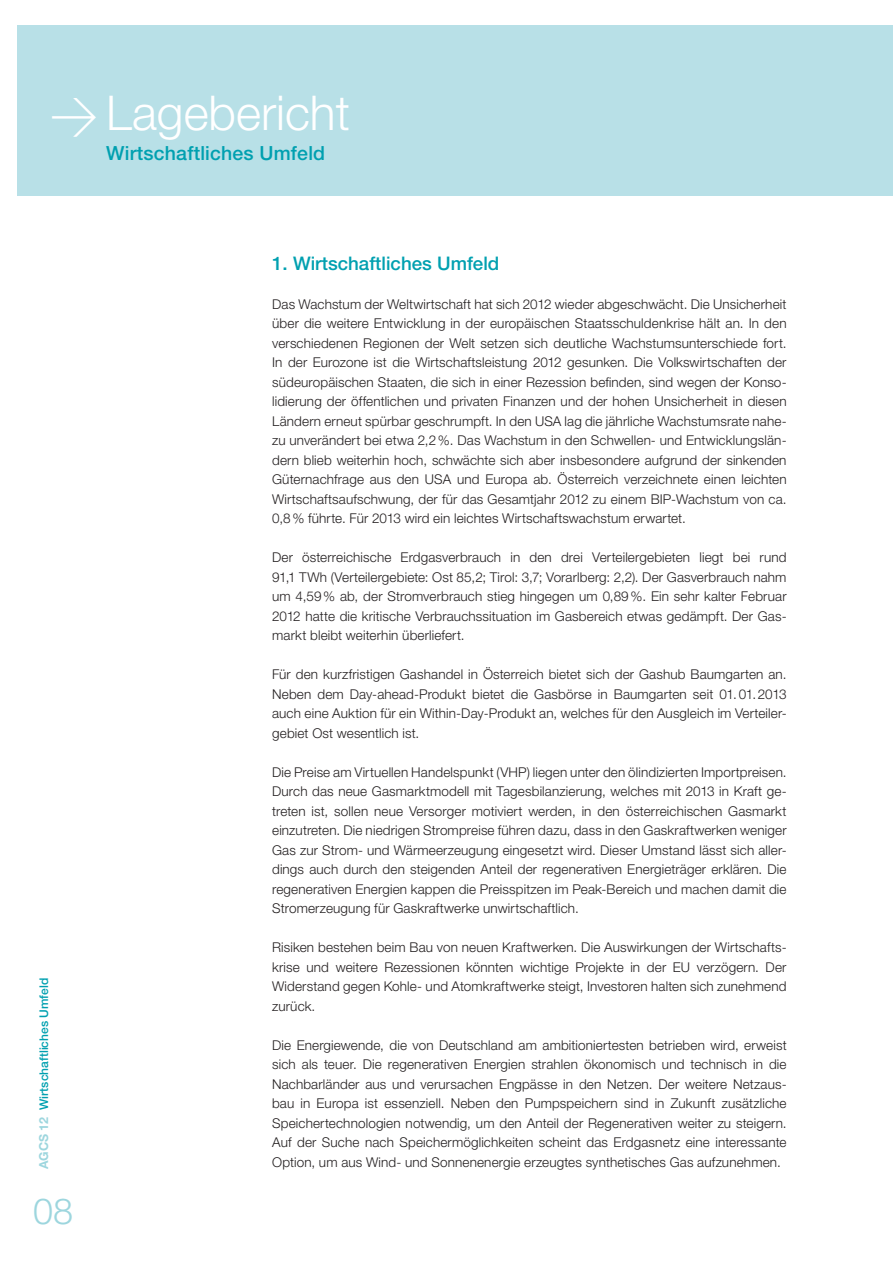
<style>
.page{position:relative;width:893px;height:1263px;background:#fff}
.page>*{position:absolute;margin:0;border:0;box-sizing:border-box;transform-origin:0 0}
.t1{font:300 48px "Helvetica Neue";color:#fff}
.t2{font:300 36px "Helvetica Neue";color:#9dd6de}
.t3{font:500 19.5px "Helvetica Neue";letter-spacing:.01em;color:#00a0b0}
.t4{font:500 18.75px "Helvetica Neue";color:#00a0b0}
.t5{font:300 13.5px/19.5px "Helvetica Neue";letter-spacing:.01em;color:#231f20;text-align:justify}
.t6{font:700 12.45px "Helvetica Neue";color:#9dd6de}
.t7{font:500 12px "Helvetica Neue";color:#00a0b0}
.s1{font-family:"DIN"}
</style>
<div class="page">
<div style="left:17px;top:26px;width:876px;height:170px;background:#b8e0e7"></div>
<h1 class="t1" style="left:50px;top:83px;width:302px"><span class="s1">&gt;</span>Lagebericht</h1>
<h3 class="t3" style="left:106px;top:141px;width:220px">Wirtschaftliches Umfeld</h3>
<p class="t7" style="left:37px;top:1110px;width:134px;rotate:-90deg">Wirtschaftliches Umfeld</p>
<p class="t6" style="left:36px;top:1169px;width:54px;rotate:-90deg">AGCS 12</p>
<h2 class="t2" style="left:33px;top:1189px;width:42px">08</h2>
<h3 class="t4" style="left:272px;top:252px;width:229px">1. Wirtschaftliches Umfeld</h3>
<p class="t5" style="left:272px;top:294px;width:516px">Das Wachstum der Weltwirtschaft hat sich 2012 wieder abgeschwächt. Die Unsicherheit über die weitere Entwicklung in der europäischen Staatsschuldenkrise hält an. In den verschiedenen Regionen der Welt setzen sich deutliche Wachstumsunterschiede fort.<br>In der Eurozone ist die Wirtschaftsleistung 2012 gesunken. Die Volkswirtschaften der südeuropäischen Staaten, die sich in einer Rezession befinden, sind wegen der Konso&shy;lidierung der öffentlichen und privaten Finanzen und der hohen Unsicherheit in diesen Ländern erneut spürbar geschrumpft. In den USA lag die jährliche Wachstumsrate nahe&shy;zu unverändert bei etwa 2,2%. Das Wachstum in den Schwellen- und Entwicklungslän&shy;dern blieb weiterhin hoch, schwächte sich aber insbesondere aufgrund der sinkenden Güternachfrage aus den USA und Europa ab. Österreich verzeichnete einen leichten Wirtschaftsaufschwung, der für das Gesamtjahr 2012 zu einem BIP-Wachstum von ca.<br>0,8% führte. Für 2013 wird ein leichtes Wirtschaftswachstum erwartet.</p>
<p class="t5" style="left:272px;top:547px;width:516px">Der österreichische Erdgasverbrauch in den drei Verteilergebieten liegt bei rund 91,1 TWh (Verteilergebiete: Ost 85,2; Tirol: 3,7; Vorarlberg: 2,2). Der Gasverbrauch nahm um 4,59% ab, der Stromverbrauch stieg hingegen um 0,89%. Ein sehr kalter Februar 2012 hatte die kritische Verbrauchssituation im Gasbereich etwas gedämpft. Der Gas&shy;markt bleibt weiterhin überliefert.</p>
<p class="t5" style="left:272px;top:664px;width:516px">Für den kurzfristigen Gashandel in Österreich bietet sich der Gashub Baumgarten an.<br>Neben dem Day-ahead-Produkt bietet die Gasbörse in Baumgarten seit 01.01.2013 auch eine Auktion für ein Within-Day-Produkt an, welches für den Ausgleich im Verteiler&shy;gebiet Ost wesentlich ist.</p>
<p class="t5" style="left:272px;top:762px;width:516px">Die Preise am Virtuellen Handelspunkt (VHP) liegen unter den ölindizierten Importpreisen.<br>Durch das neue Gasmarktmodell mit Tagesbilanzierung, welches mit 2013 in Kraft ge&shy;treten ist, sollen neue Versorger motiviert werden, in den österreichischen Gasmarkt einzutreten. Die niedrigen Strompreise führen dazu, dass in den Gaskraftwerken weniger Gas zur Strom- und Wärmeerzeugung eingesetzt wird. Dieser Umstand lässt sich aller&shy;dings auch durch den steigenden Anteil der regenerativen Energieträger erklären. Die regenerativen Energien kappen die Preisspitzen im Peak-Bereich und machen damit die Stromerzeugung für Gaskraftwerke unwirtschaftlich.</p>
<p class="t5" style="left:272px;top:937px;width:516px">Risiken bestehen beim Bau von neuen Kraftwerken. Die Auswirkungen der Wirtschafts&shy;krise und weitere Rezessionen könnten wichtige Projekte in der EU verzögern. Der Widerstand gegen Kohle- und Atomkraftwerke steigt, Investoren halten sich zunehmend zurück.</p>
<p class="t5" style="left:272px;top:1035px;width:516px">Die Energiewende, die von Deutschland am ambitioniertesten betrieben wird, erweist sich als teuer. Die regenerativen Energien strahlen ökonomisch und technisch in die Nachbarländer aus und verursachen Engpässe in den Netzen. Der weitere Netzaus&shy;bau in Europa ist essenziell. Neben den Pumpspeichern sind in Zukunft zusätzliche Speichertechnologien notwendig, um den Anteil der Regenerativen weiter zu steigern.<br>Auf der Suche nach Speichermöglichkeiten scheint das Erdgasnetz eine interessante</p>
<p class="t5" style="left:272px;top:1152px;width:510px">Option, um aus Wind- und Sonnenenergie erzeugtes synthetisches Gas aufzunehmen.</p>
</div>
